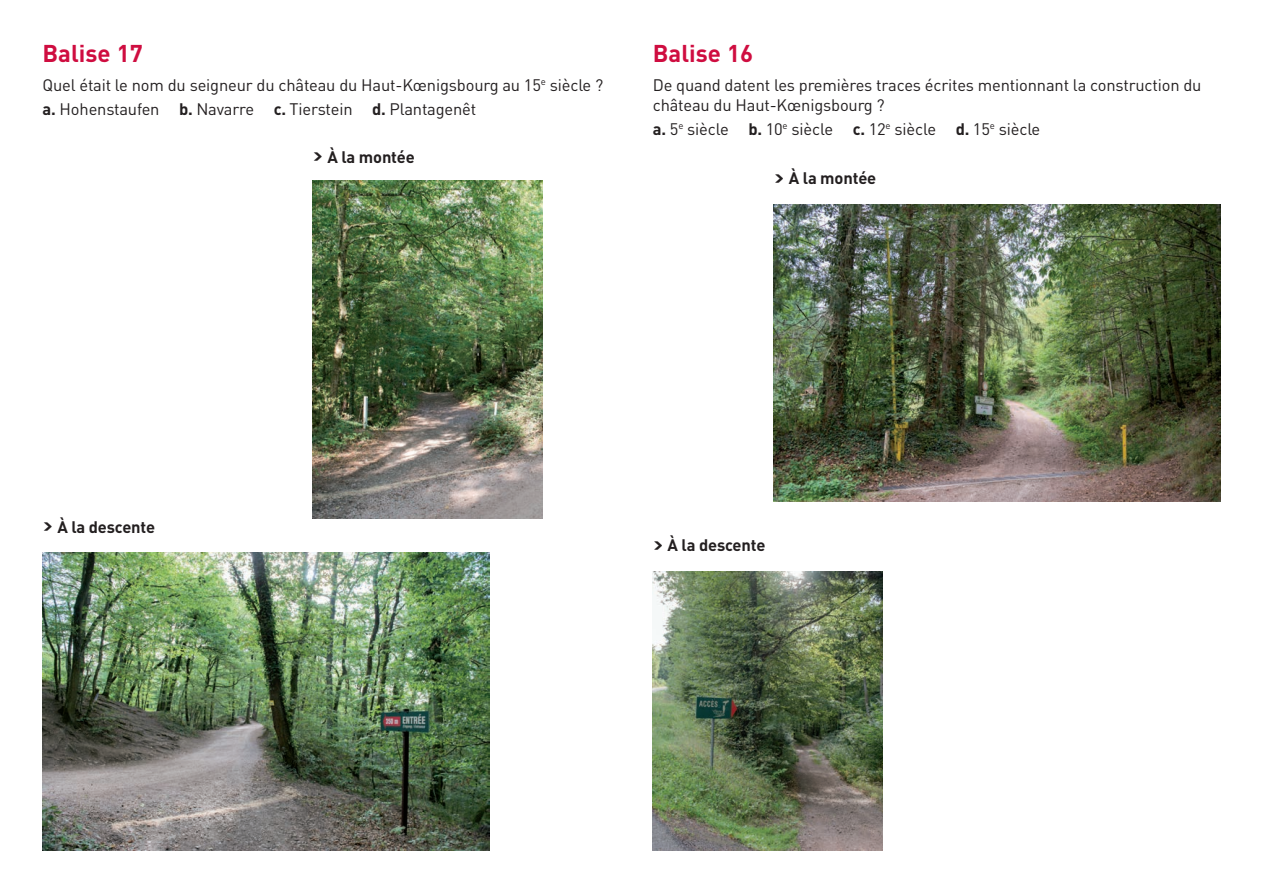
<style>
.page{position:relative;width:1263px;height:893px;background:#fff}
.page>*{position:absolute;margin:0;border:0;box-sizing:border-box;transform-origin:0 0}
.t1{font:700 24px "DIN";color:#cf0d40}
.t2{font:16.5px/24px "DIN";letter-spacing:-.01em;color:#231f20}
.t3{font:700 16.5px "DIN";letter-spacing:-.01em;color:#231f20}
.s1{font-weight:700}
.s2{font-family:"Neo Sans Std";font-weight:900}
</style>
<div class="page">
<img style="left:43px;top:553px;width:446px;height:297px">
<img style="left:313px;top:181px;width:229px;height:338px">
<img style="left:653px;top:572px;width:229px;height:278px">
<img style="left:774px;top:204px;width:446px;height:298px">
<h1 class="t1" style="left:43px;top:38px;width:102px">Balise 17</h1>
<p class="t2" style="left:43px;top:73px;width:562px">Quel était le nom du seigneur du château du Haut-Kœnigsbourg au 15<sup>e</sup> siècle ? <span class="s1">a.</span> Hohenstaufen <span class="s1">b.</span> Navarre <span class="s1">c.</span> Tierstein <span class="s1">d.</span> Plantagenêt</p>
<p class="t3" style="left:313px;top:146px;width:104px"><span class="s2">&gt;</span> à la montée</p>
<h1 class="t1" style="left:653px;top:38px;width:102px">Balise 16</h1>
<p class="t2" style="left:653px;top:75px;width:550px;line-height:19.8px">De quand datent les premières traces écrites mentionnant la construction du château du Haut-Kœnigsbourg ?</p>
<p class="t2" style="left:653px;top:116px;width:389px"><span class="s1">a.</span> 5<sup>e</sup> siècle <span class="s1">b.</span> 10<sup>e</sup> siècle <span class="s1">c.</span> 12<sup>e</sup> siècle <span class="s1">d.</span> 15<sup>e</sup> siècle</p>
<p class="t3" style="left:774px;top:167px;width:104px"><span class="s2">&gt;</span> à la montée</p>
<p class="t3" style="left:43px;top:516px;width:114px"><span class="s2">&gt;</span> à la descente</p>
<p class="t3" style="left:653px;top:535px;width:114px"><span class="s2">&gt;</span> à la descente</p>
</div>
